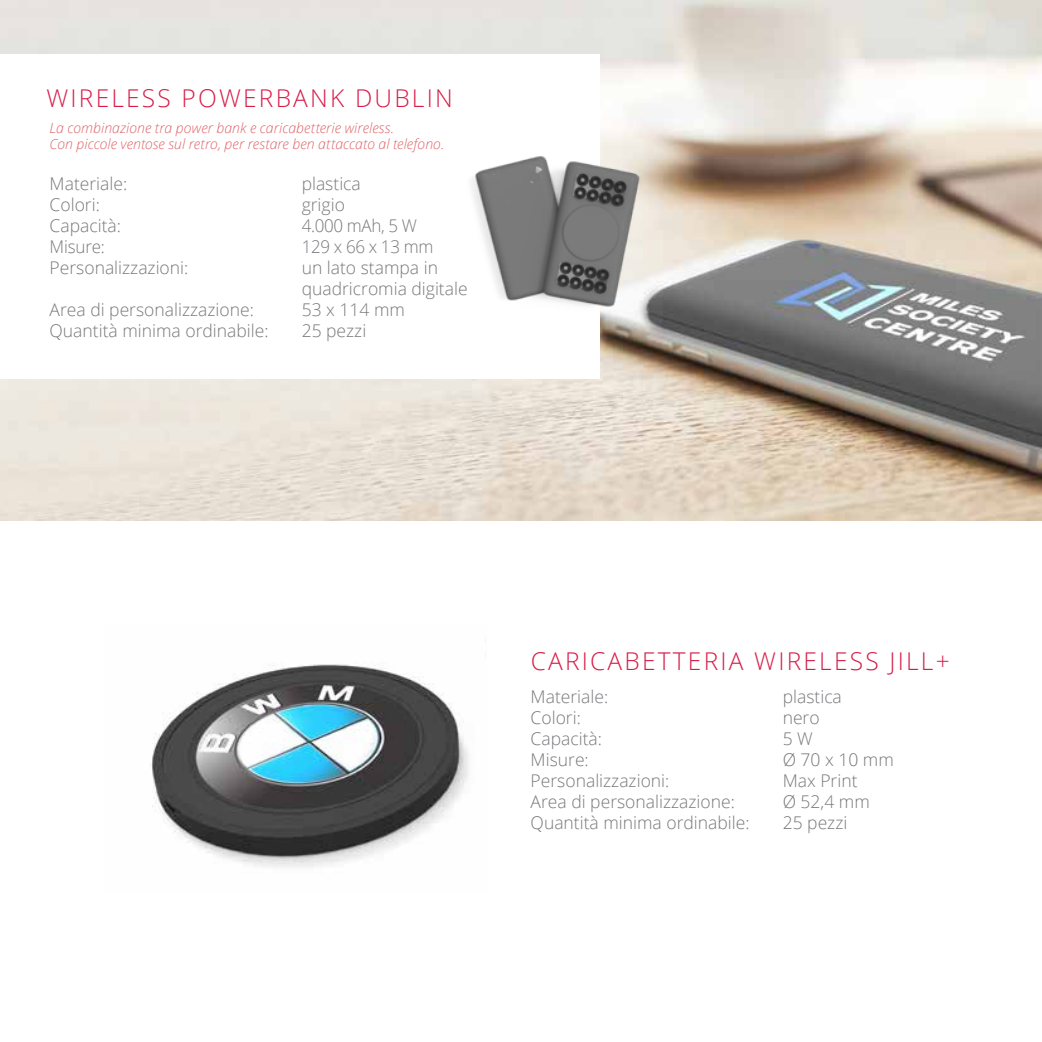
<style>
.page{position:relative;width:1042px;height:1042px;background:#fff}
.page>*{position:absolute;margin:0;border:0;box-sizing:border-box;transform-origin:0 0}
.t1{font:300 24.5px "Open Sans";letter-spacing:.09em;color:#d81c48}
.t2{font:300 17.5px/21px "Open Sans";color:#77787b}
.t3{font:italic 300 14px/15.8px "Open Sans";letter-spacing:.005em;color:#df6267}
</style>
<div class="page">
<img style="left:0;top:0;width:1042px;height:521px">
<div style="left:0;top:54px;width:599px;height:324px;background:#fff"></div>
<img style="left:471px;top:129px;width:191px;height:199px">
<img style="left:151px;top:664px;width:318px;height:203px">
<h1 class="t1" style="left:46px;top:81px;width:408px">WIRELESS POWERBANK DUBLIN</h1>
<p class="t3" style="left:50px;top:119px;width:396px">La combinazione tra power bank e caricabetterie wireless.<br>Con piccole ventose sul retro, per restare ben attaccato al telefono.</p>
<p class="t2" style="left:50px;top:173px;width:79px">Materiale:</p>
<p class="t2" style="left:302px;top:173px;width:61px">plastica</p>
<p class="t2" style="left:50px;top:194px;width:52px">Colori:</p>
<p class="t2" style="left:302px;top:194px;width:45px">grigio</p>
<p class="t2" style="left:50px;top:215px;width:73px">Capacità:</p>
<p class="t2" style="left:302px;top:215px;width:117px">4.000 mAh, 5 W</p>
<p class="t2" style="left:50px;top:236px;width:57px">Misure:</p>
<p class="t2" style="left:302px;top:236px;width:133px">129 x 66 x 13 mm</p>
<p class="t2" style="left:50px;top:257px;width:140px">Personalizzazioni:</p>
<p class="t2" style="left:302px;top:257px;width:167px">un lato stampa in quadricromia digitale</p>
<p class="t2" style="left:50px;top:299px;width:206px">Area di personalizzazione:</p>
<p class="t2" style="left:302px;top:299px;width:105px">53 x 114 mm</p>
<p class="t2" style="left:50px;top:320px;width:220px">Quantità minima ordinabile:</p>
<p class="t2" style="left:302px;top:320px;width:66px">25 pezzi</p>
<h1 class="t1" style="left:531px;top:644px;width:420px">CARICABETTERIA WIRELESS JILL+</h1>
<p class="t2" style="left:531px;top:686px;width:79px">Materiale:</p>
<p class="t2" style="left:783px;top:686px;width:61px">plastica</p>
<p class="t2" style="left:531px;top:707px;width:52px">Colori:</p>
<p class="t2" style="left:783px;top:707px;width:38px">nero</p>
<p class="t2" style="left:531px;top:728px;width:73px">Capacità:</p>
<p class="t2" style="left:783px;top:728px;width:32px">5 W</p>
<p class="t2" style="left:531px;top:749px;width:60px">Misure:</p>
<p class="t2" style="left:783px;top:749px;width:113px">Ø 70 x 10 mm</p>
<p class="t2" style="left:531px;top:770px;width:140px">Personalizzazioni:</p>
<p class="t2" style="left:783px;top:770px;width:76px">Max Print</p>
<p class="t2" style="left:531px;top:791px;width:206px">Area di personalizzazione:</p>
<p class="t2" style="left:783px;top:791px;width:89px">Ø 52,4 mm</p>
<p class="t2" style="left:531px;top:812px;width:220px">Quantità minima ordinabile:</p>
<p class="t2" style="left:783px;top:812px;width:66px">25 pezzi</p>
</div>
